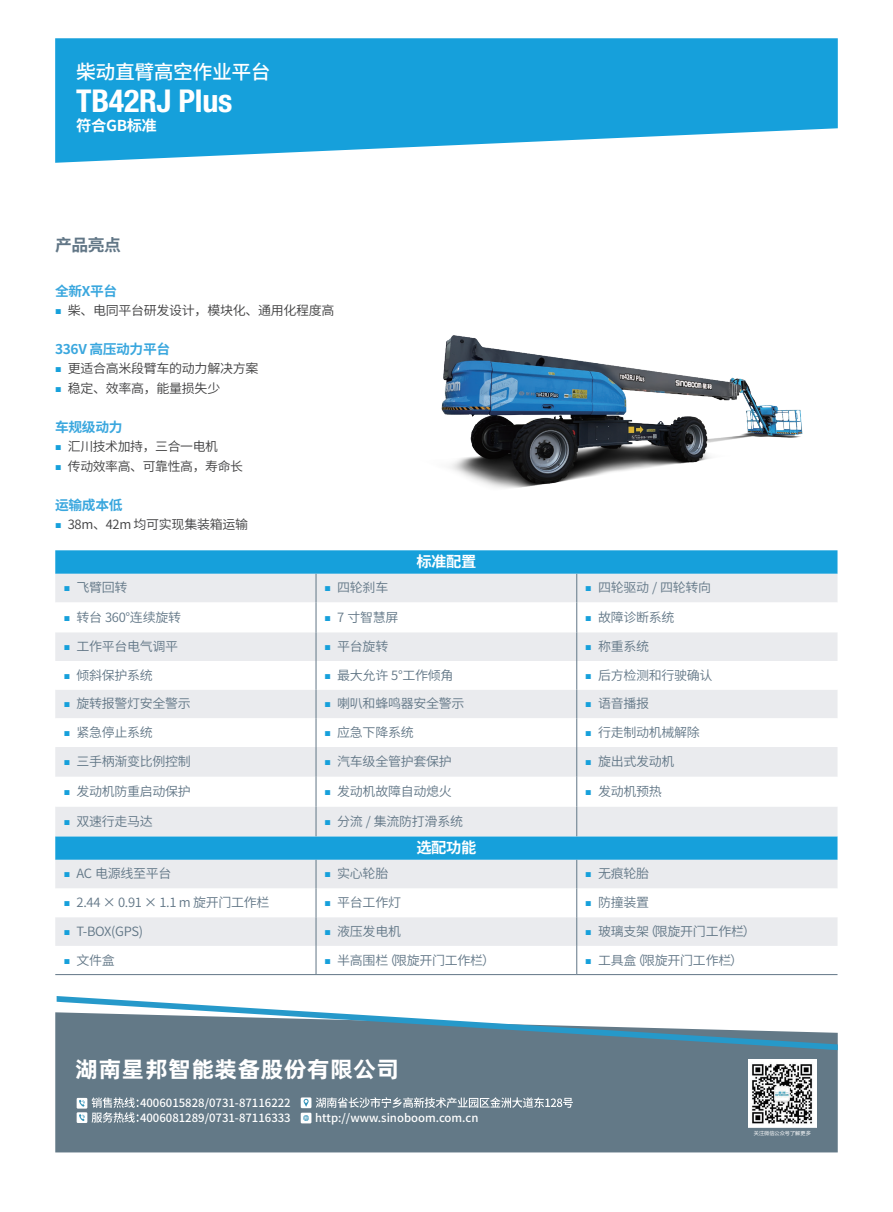
<style>
.page{position:relative;width:893px;height:1212px;background:#fff}
.page>*{position:absolute;margin:0;border:0;box-sizing:border-box;transform-origin:0 0}
.t1{font:700 condensed 31.5px "Helvetica Neue LT Pro";letter-spacing:-.01em;color:#fff}
.t2{font:22.35px "Alibaba Pu Hui Ti B";color:#fff;scale:1.05 1}
.t3{font:500 19.5px "Source Han Sans CN";letter-spacing:-.025em;color:#fff}
.t4{font:700 16.5px "Source Han Sans CN";color:#617686}
.t5{font:700 15px "Source Han Sans CN";letter-spacing:-.025em;color:#fff}
.t6{font:700 13.5px "Source Han Sans CN";letter-spacing:-.025em;color:#3aa7de}
.t7{font:12.75px "Source Han Sans CN";letter-spacing:-.025em;color:#617686}
.t8{font:12.75px "Source Han Sans CN";letter-spacing:-.025em;color:#3e3e3f}
.t9{font:500 11.4px "Source Han Sans CN";color:#fff}
.t10{font:5.25px "FZLTHK GBK1 0";color:#fff}
.s1{font-family:"Microsoft Ya Hei";font-size:12px;color:#16a0db}
.s2{font-style:inherit}
</style>
<div class="page">
<svg style="left:55px;top:38px;width:783px;height:125px;background:#37ade0"></svg>
<svg style="left:55px;top:550px;width:782px;height:24px;background:#1ca2db"></svg>
<svg style="left:55px;top:574px;width:782px;height:314px;background:#bddbea"></svg>
<svg style="left:55px;top:602px;width:782px;height:204px"></svg>
<svg style="left:55px;top:888px;width:782px;height:86px"></svg>
<svg style="left:316px;top:574px;width:1px;height:28px"></svg>
<hr style="left:316px;top:602px;width:1px;height:30px;background:#617686">
<svg style="left:316px;top:632px;width:1px;height:115px"></svg>
<hr style="left:316px;top:747px;width:1px;height:30px;background:#617686">
<svg style="left:316px;top:777px;width:1px;height:29px"></svg>
<hr style="left:316px;top:806px;width:1px;height:30px;background:#617686">
<svg style="left:316px;top:860px;width:1px;height:114px"></svg>
<svg style="left:576px;top:860px;width:1px;height:114px"></svg>
<svg style="left:576px;top:574px;width:1px;height:28px"></svg>
<hr style="left:576px;top:602px;width:1px;height:30px;background:#617686">
<svg style="left:576px;top:632px;width:1px;height:115px"></svg>
<hr style="left:576px;top:747px;width:1px;height:30px;background:#617686">
<svg style="left:576px;top:777px;width:1px;height:29px"></svg>
<hr style="left:576px;top:806px;width:1px;height:30px;background:#617686">
<hr style="left:55px;top:974px;width:261px;height:1px;background:#617686">
<hr style="left:316px;top:974px;width:261px;height:1px;background:#617686">
<hr style="left:577px;top:974px;width:260px;height:1px;background:#617686">
<div style="left:55px;top:1012px;width:783px;height:140px;background:#637987"></div>
<svg style="left:57px;top:996px;width:781px;height:57px"></svg>
<img style="left:748px;top:1059px;width:68px;height:68px">
<svg style="left:316px;top:1097px;width:257px;height:11px;background:#98a6af"></svg>
<svg style="left:301px;top:1097px;width:10px;height:11px"></svg>
<svg style="left:304px;top:1099px;width:5px;height:8px"></svg>
<div style="left:77px;top:1112px;width:10px;height:11px;background:#fff"></div>
<svg style="left:79px;top:1114px;width:6px;height:7px"></svg>
<svg style="left:92px;top:1097px;width:47px;height:26px"></svg>
<div style="left:77px;top:1098px;width:10px;height:10px;background:#fff"></div>
<svg style="left:79px;top:1100px;width:6px;height:7px"></svg>
<div style="left:301px;top:1113px;width:10px;height:10px;background:#fff"></div>
<svg style="left:303px;top:1115px;width:6px;height:6px"></svg>
<img style="left:441px;top:335px;width:362px;height:153px">
<h3 class="t3" style="left:76px;top:61px;width:196px">柴动直臂高空作业平台</h3>
<h1 class="t1" style="left:76px;top:82px;width:158px">TB42RJ Plus</h1>
<p class="t5" style="left:76px;top:118px;width:82px">符合GB标准</p>
<p class="t4" style="left:55px;top:236px;width:68px">产品亮点</p>
<p class="t6" style="left:55px;top:284px;width:64px">全新X平台</p>
<p class="t8" style="left:55px;top:303px;width:281px"><span class="s1">■</span> 柴、电同平台研发设计，模块化、通用化程度高</p>
<p class="t6" style="left:55px;top:342px;width:117px">336V 高压动力平台</p>
<p class="t8" style="left:55px;top:361px;width:205px"><span class="s1">■</span> 更适合高米段臂车的动力解决方案</p>
<p class="t8" style="left:55px;top:381px;width:167px"><span class="s1">■</span> 稳定、效率高，能量损失少</p>
<p class="t6" style="left:55px;top:420px;width:69px">车规级动力</p>
<p class="t8" style="left:55px;top:439px;width:165px"><span class="s1">■</span> 汇川技术加持，三合一电机</p>
<p class="t8" style="left:55px;top:459px;width:190px"><span class="s1">■</span> 传动效率高、可靠性高，寿命长</p>
<p class="t6" style="left:55px;top:498px;width:69px">运输成本低</p>
<p class="t8" style="left:55px;top:517px;width:194px"><span class="s1">■</span> 38m、42m 均可实现集装箱运输</p>
<p class="t5" style="left:416px;top:554px;width:62px">标准配置</p>
<p class="t7" style="left:64px;top:581px;width:65px"><span class="s1">■</span> 飞臂回转</p>
<p class="t7" style="left:325px;top:581px;width:65px"><span class="s1">■</span> 四轮刹车</p>
<p class="t7" style="left:585px;top:581px;width:127px"><span class="s1">■</span> 四轮驱动 / 四轮转向</p>
<p class="t7" style="left:64px;top:610px;width:119px"><span class="s1">■</span> 转台 360°连续旋转</p>
<p class="t7" style="left:325px;top:610px;width:75px"><span class="s1">■</span> 7 寸智慧屏</p>
<p class="t7" style="left:585px;top:610px;width:91px"><span class="s1">■</span> 故障诊断系统</p>
<p class="t7" style="left:64px;top:639px;width:116px"><span class="s1">■</span> 工作平台电气调平</p>
<p class="t7" style="left:325px;top:639px;width:65px"><span class="s1">■</span> 平台旋转</p>
<p class="t7" style="left:585px;top:639px;width:65px"><span class="s1">■</span> 称重系统</p>
<p class="t7" style="left:64px;top:668px;width:91px"><span class="s1">■</span> 倾斜保护系统</p>
<p class="t7" style="left:325px;top:668px;width:130px"><span class="s1">■</span> 最大允许 5°工作倾角</p>
<p class="t7" style="left:585px;top:668px;width:129px"><span class="s1">■</span> 后方检测和行驶确认</p>
<p class="t7" style="left:64px;top:696px;width:129px"><span class="s1">■</span> 旋转报警灯安全警示</p>
<p class="t7" style="left:325px;top:696px;width:141px"><span class="s1">■</span> 喇叭和蜂鸣器安全警示</p>
<p class="t7" style="left:585px;top:696px;width:65px"><span class="s1">■</span> 语音播报</p>
<p class="t7" style="left:64px;top:725px;width:91px"><span class="s1">■</span> 紧急停止系统</p>
<p class="t7" style="left:325px;top:725px;width:91px"><span class="s1">■</span> 应急下降系统</p>
<p class="t7" style="left:585px;top:725px;width:116px"><span class="s1">■</span> 行走制动机械解除</p>
<p class="t7" style="left:64px;top:754px;width:129px"><span class="s1">■</span> 三手柄渐变比例控制</p>
<p class="t7" style="left:325px;top:754px;width:129px"><span class="s1">■</span> 汽车级全管护套保护</p>
<p class="t7" style="left:585px;top:754px;width:91px"><span class="s1">■</span> 旋出式发动机</p>
<p class="t7" style="left:64px;top:784px;width:129px"><span class="s1">■</span> 发动机防重启动保护</p>
<p class="t7" style="left:325px;top:784px;width:129px"><span class="s1">■</span> 发动机故障自动熄火</p>
<p class="t7" style="left:585px;top:784px;width:78px"><span class="s1">■</span> 发动机预热</p>
<p class="t7" style="left:64px;top:814px;width:91px"><span class="s1">■</span> 双速行走马达</p>
<p class="t7" style="left:325px;top:814px;width:140px"><span class="s1">■</span> 分流 / 集流防打滑系统</p>
<p class="t5" style="left:416px;top:840px;width:62px">选配功能</p>
<p class="t7" style="left:64px;top:867px;width:109px"><span class="s1">■</span> AC 电源线至平台</p>
<p class="t7" style="left:325px;top:867px;width:65px"><span class="s1">■</span> 实心轮胎</p>
<p class="t7" style="left:585px;top:867px;width:65px"><span class="s1">■</span> 无痕轮胎</p>
<p class="t7" style="left:64px;top:895px;width:207px"><span class="s1">■</span> 2.44 <span class="s2">×</span> 0.91 <span class="s2">×</span> 1.1 m 旋开门工作栏</p>
<p class="t7" style="left:325px;top:895px;width:78px"><span class="s1">■</span> 平台工作灯</p>
<p class="t7" style="left:585px;top:895px;width:65px"><span class="s1">■</span> 防撞装置</p>
<p class="t7" style="left:64px;top:924px;width:81px"><span class="s1">■</span> T-BOX(GPS)</p>
<p class="t7" style="left:325px;top:924px;width:78px"><span class="s1">■</span> 液压发电机</p>
<p class="t7" style="left:585px;top:924px;width:172px"><span class="s1">■</span> 玻璃支架（限旋开门工作栏）</p>
<p class="t7" style="left:64px;top:953px;width:53px"><span class="s1">■</span> 文件盒</p>
<p class="t7" style="left:325px;top:953px;width:172px"><span class="s1">■</span> 半高围栏（限旋开门工作栏）</p>
<p class="t7" style="left:585px;top:953px;width:159px"><span class="s1">■</span> 工具盒（限旋开门工作栏）</p>
<h2 class="t2" style="left:75px;top:1051px;width:310px">湖南星邦智能装备股份有限公司</h2>
<p class="t9" style="left:140px;top:1096px;width:152px">4006015828/0731-87116222</p>
<p class="t9" style="left:140px;top:1111px;width:152px">4006081289/0731-87116333</p>
<p class="t9" style="left:315px;top:1111px;width:165px">http://www.sinoboom.com.cn</p>
<p class="t10" style="left:754px;top:1130px;width:58px">关注微信公众号了解更多</p>
</div>
